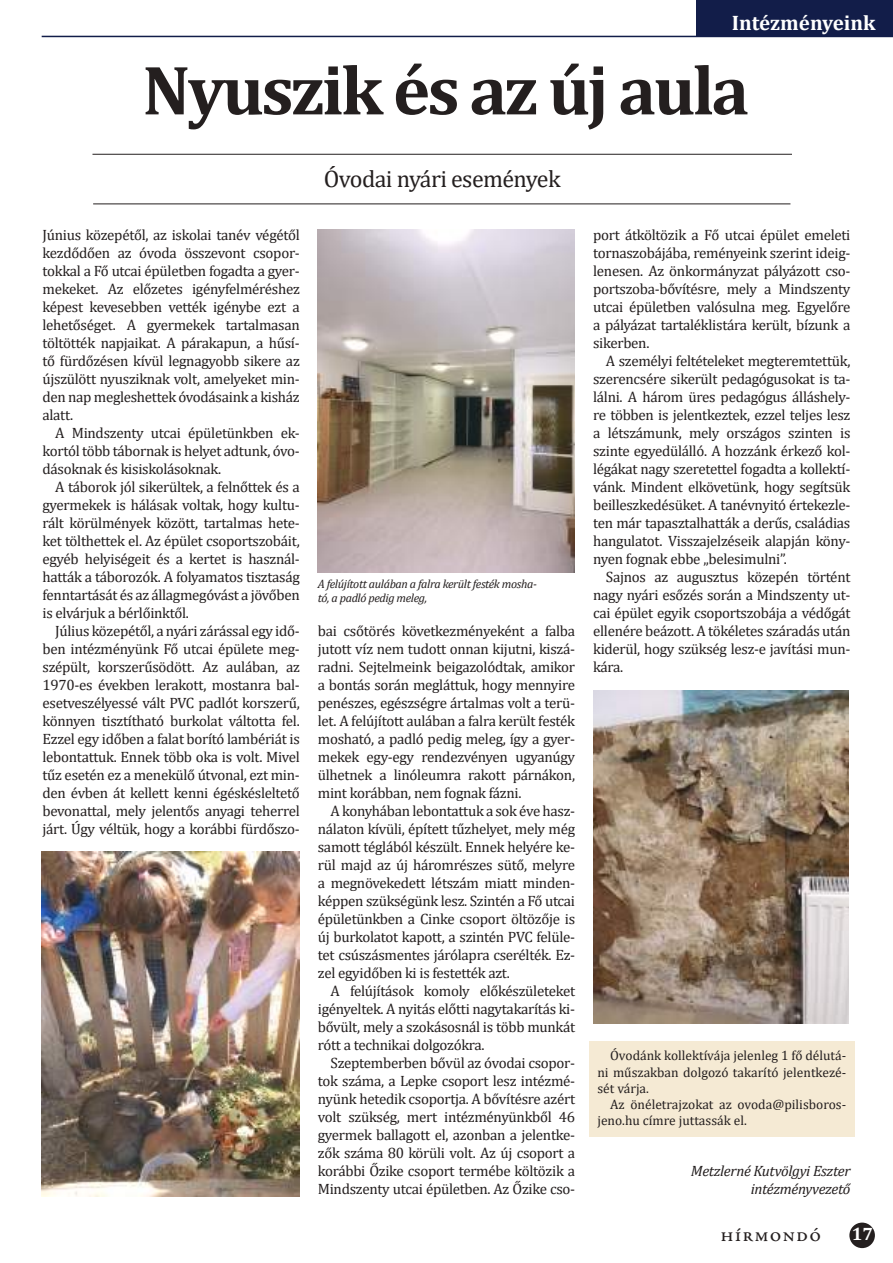
<style>
.page{position:relative;width:893px;height:1263px;background:#fff}
.page>*{position:absolute;margin:0;border:0;box-sizing:border-box;transform-origin:0 0}
.t1{font:700 70.5px "Cambria";letter-spacing:-.04em;color:#241f1f}
.t2{font:24px "Cambria";letter-spacing:-.025em;color:#241f1f}
.t3{font:700 21px "Cambria";color:#fff}
.t4{font:21px "Adobe Jenson Pro";letter-spacing:.05em;color:#241f1f}
.t5{font:700 18px "Cambria";color:#fff}
.t6{font:15px/18px "Cambria";letter-spacing:-.02em;color:#241f1f;text-align:justify}
.t7{font:italic 15px/18px "Cambria";letter-spacing:-.02em;color:#241f1f;text-align:right}
.t8{font:13.5px/16.2px "Cambria";color:#241f1f;text-align:justify}
.t9{font:italic 12px/14.4px "Cambria";letter-spacing:-.03em;color:#241f1f}
</style>
<div class="page">
<hr style="left:42px;top:36px;width:851px;height:1px;background:#121d49">
<div style="left:696px;top:0;width:197px;height:36px;background:#121d49"></div>
<hr style="left:92px;top:154px;width:700px;height:1px;background:#241f1f">
<hr style="left:93px;top:203px;width:697px;height:1px;background:#241f1f">
<div style="left:589px;top:1041px;width:266px;height:63px;background:#f5ead4"></div>
<div style="left:589px;top:1090px;width:266px;height:47px;background:#f5ead4"></div>
<img style="left:318px;top:229px;width:256px;height:344px">
<img style="left:593px;top:690px;width:256px;height:333px">
<img style="left:42px;top:851px;width:257px;height:345px">
<div style="left:849px;top:1222px;width:26px;height:26px;background:#241f1f;border-radius:50%"></div>
<h3 class="t3" style="left:732px;top:8px;width:145px">Intézményeink</h3>
<h1 class="t1" style="left:142px;top:41px;width:608px">Nyuszik és az új aula</h1>
<h2 class="t2" style="left:324px;top:165px;width:238px">Óvodai nyári események</h2>
<p class="t6" style="left:43px;top:225px;width:259px">Június közepétől, az iskolai tanév végétől kezdődően az óvoda összevont csopor&shy;tokkal a Fő utcai épületben fogadta a gyer&shy;mekeket. Az előzetes igényfelméréshez képest kevesebben vették igénybe ezt a lehetőséget. A gyermekek tartalmasan töltötték napjaikat. A párakapun, a hűsí&shy;tő fürdőzésen kívül legnagyobb sikere az újszülött nyusziknak volt, amelyeket min&shy;den nap megleshettek óvodásaink a kisház alatt.</p>
<p class="t6" style="left:43px;top:423px;width:259px;text-indent:13px">A Mindszenty utcai épületünkben ek&shy;kortól több tábornak is helyet adtunk, óvo&shy;dásoknak és kisiskolásoknak.</p>
<p class="t6" style="left:43px;top:477px;width:259px;text-indent:13px">A táborok jól sikerültek, a felnőttek és a gyermekek is hálásak voltak, hogy kultu&shy;rált körülmények között, tartalmas hete&shy;ket tölthettek el. Az épület csoportszobáit, egyéb helyiségeit és a kertet is használ&shy;hatták a táborozók. A folyamatos tisztaság fenntartását és az állagmegóvást a jövőben is elvárjuk a bérlőinktől.</p>
<p class="t6" style="left:43px;top:621px;width:259px;text-indent:13px">Július közepétől, a nyári zárással egy idő&shy;ben intézményünk Fő utcai épülete meg&shy;szépült, korszerűsödött. Az aulában, az 1970-es években lerakott, mostanra bal&shy;esetveszélyessé vált PVC padlót korszerű, könnyen tisztítható burkolat váltotta fel.<br>Ezzel egy időben a falat borító lambériát is lebontattuk. Ennek több oka is volt. Mivel tűz esetén ez a menekülő útvonal, ezt min&shy;den évben át kellett kenni égéskésleltető bevonattal, mely jelentős anyagi teherrel járt. Úgy véltük, hogy a korábbi fürdőszo-</p>
<p class="t6" style="left:318px;top:621px;width:259px">bai csőtörés következményeként a falba jutott víz nem tudott onnan kijutni, kiszá&shy;radni. Sejtelmeink beigazolódtak, amikor a bontás során megláttuk, hogy mennyire penészes, egészségre ártalmas volt a terü&shy;let. A felújított aulában a falra került festék mosható, a padló pedig meleg, így a gyer&shy;mekek egy-egy rendezvényen ugyanúgy ülhetnek a linóleumra rakott párnákon, mint korábban, nem fognak fázni.</p>
<p class="t6" style="left:593px;top:225px;width:259px">port átköltözik a Fő utcai épület emeleti tornaszobájába, reményeink szerint ideig&shy;lenesen. Az önkormányzat pályázott cso&shy;portszoba-bővítésre, mely a Mindszenty utcai épületben valósulna meg. Egyelőre a pályázat tartaléklistára került, bízunk a sikerben.</p>
<p class="t6" style="left:593px;top:351px;width:259px;text-indent:13px">A személyi feltételeket megteremtettük, szerencsére sikerült pedagógusokat is ta&shy;lálni. A három üres pedagógus álláshely&shy;re többen is jelentkeztek, ezzel teljes lesz a létszámunk, mely országos szinten is szinte egyedülálló. A hozzánk érkező kol&shy;légákat nagy szeretettel fogadta a kollektí&shy;vánk. Mindent elkövetünk, hogy segítsük beilleszkedésüket. A tanévnyitó értekezle&shy;ten már tapasztalhatták a derűs, családias hangulatot. Visszajelzéseik alapján kön - nyen fognak ebbe „belesimulni”.</p>
<p class="t6" style="left:593px;top:567px;width:259px;text-indent:13px">Sajnos az augusztus közepén történt nagy nyári esőzés során a Mindszenty ut&shy;cai épület egyik csoportszobája a védőgát ellenére beázott. A tökéletes száradás után kiderül, hogy szükség lesz-e javítási mun&shy;kára.</p>
<p class="t9" style="left:318px;top:576px;width:220px">A felújított aulában a falra került festék mosha&shy;tó, a padló pedig meleg,</p>
<p class="t6" style="left:318px;top:801px;width:259px;text-indent:13px">A konyhában lebontattuk a sok éve hasz&shy;nálaton kívüli, épített tűzhelyet, mely még samott téglából készült. Ennek helyére ke&shy;rül majd az új háromrészes sütő, melyre a megnövekedett létszám miatt minden&shy;képpen szükségünk lesz. Szintén a Fő utcai épületünkben a Cinke csoport öltözője is új burkolatot kapott, a szintén PVC felüle&shy;tet csúszásmentes járólapra cserélték. Ez&shy;zel egyidőben ki is festették azt.</p>
<p class="t6" style="left:318px;top:981px;width:259px;text-indent:13px">A felújítások komoly előkészületeket igényeltek. A nyitás előtti nagytakarítás ki&shy;bővült, mely a szokásosnál is több munkát rótt a technikai dolgozókra.</p>
<p class="t6" style="left:318px;top:1053px;width:259px;text-indent:13px">Szeptemberben bővül az óvodai csopor&shy;tok száma, a Lepke csoport lesz intézmé&shy;nyünk hetedik csoportja. A bővítésre azért volt szükség, mert intézményünkből 46 gyermek ballagott el, azonban a jelentke&shy;zők száma 80 körüli volt. Az új csoport a korábbi Őzike csoport termébe költözik a Mindszenty utcai épületben. Az Őzike cso-</p>
<p class="t8" style="left:597px;top:1048px;width:250px;text-indent:13px">Óvodánk kollektívája jelenleg 1 fő délutá&shy;ni műszakban dolgozó takarító jelentkezé&shy;sét várja.</p>
<p class="t8" style="left:597px;top:1096px;width:250px;text-indent:13px">Az önéletrajzokat az ovoda@pilisboros&shy;jeno.hu címre juttassák el.</p>
<p class="t7" style="left:691px;top:1161px;width:161px">Metzlerné Kutvölgyi Eszter intézményvezető</p>
<h3 class="t4" style="left:720px;top:1222px;width:102px">hírmondó</h3>
<p class="t5" style="left:852px;top:1221px;width:23px">17</p>
</div>
